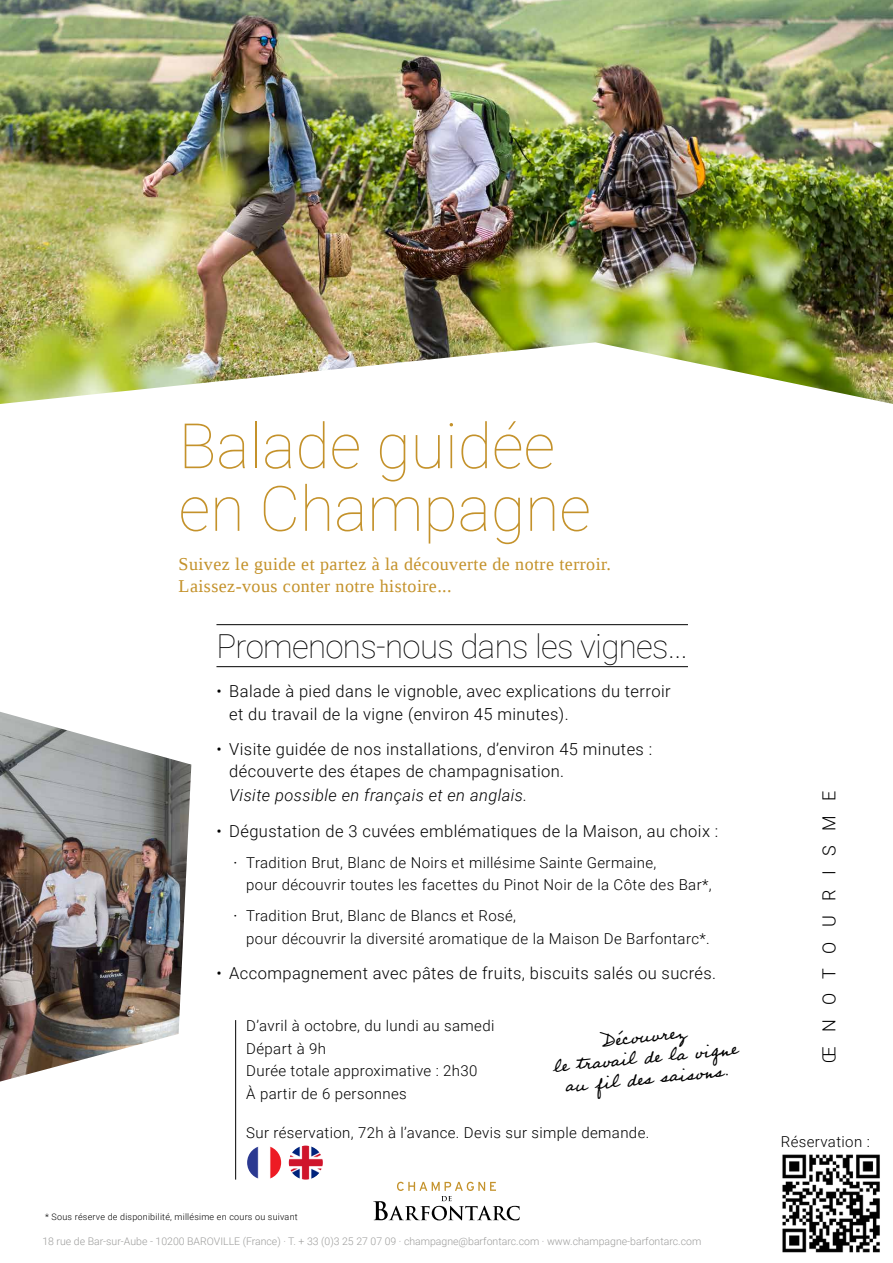
<style>
.page{position:relative;width:893px;height:1263px;background:#fff}
.page>*{position:absolute;margin:0;border:0;box-sizing:border-box;transform-origin:0 0}
.t1{font:100 62.7px/62.7px "Roboto";color:#c4922b}
.t2{font:100 33px "Roboto";letter-spacing:-.02em;color:#000}
.t3{font:22.5px/21px "Professor";color:#000;text-align:center}
.t4{font:18px/21.6px "Liberation Serif";letter-spacing:.025em;color:#c4922b}
.t5{font:300 18px "Roboto";letter-spacing:.8em;color:#000}
.t6{font:300 16.5px/22.5px "Roboto";letter-spacing:.025em;color:#000}
.t7{font:italic 300 16.5px "Roboto";letter-spacing:.025em;color:#000}
.t8{font:300 15px/22.5px "Roboto";letter-spacing:.025em;color:#000}
.t9{font:300 10.5px "Roboto";color:#9d9d9c}
.t10{font:300 9px "Roboto";letter-spacing:.025em;color:#000}
.s1{font-weight:400}
</style>
<div class="page">
<svg style="left:373px;top:1182px;width:147px;height:38px"></svg>
<img style="left:0;top:0;width:893px;height:404px">
<img style="left:0;top:712px;width:191px;height:369px">
<hr style="left:216px;top:666px;width:472px;height:1px;background:#000">
<hr style="left:216px;top:624px;width:472px;height:1px;background:#000">
<hr style="left:235px;top:1020px;width:1px;height:159px;background:#000">
<img style="left:289px;top:1145px;width:34px;height:34px;border-radius:17px">
<img style="left:247px;top:1145px;width:34px;height:34px;border-radius:17px">
<img style="left:782px;top:1154px;width:98px;height:99px">
<h1 class="t1" style="left:179px;top:412px;width:414px">Balade guidée en Champagne</h1>
<p class="t4" style="left:179px;top:553px;width:434px">Suivez le guide et partez à la découverte de notre terroir.<br>Laissez-vous conter notre histoire...</p>
<h2 class="t2" style="left:216px;top:623px;width:473px">Promenons-nous dans les vignes...</h2>
<p class="t6" style="left:229px;top:679px;width:443px;text-indent:-13px">• Balade à pied dans le vignoble, avec explications du terroir et du travail de la vigne (environ 45 minutes).</p>
<p class="t6" style="left:229px;top:737px;width:425px;text-indent:-13px">• Visite guidée de nos installations, d’environ 45 minutes : découverte des étapes de champagnisation.</p>
<p class="t7" style="left:229px;top:784px;width:300px">Visite possible en français et en anglais.</p>
<p class="t6" style="left:216px;top:819px;width:503px">• Dégustation de 3 cuvées emblématiques de la Maison, au choix :</p>
<p class="t8" style="left:246px;top:850px;width:467px;text-indent:-13px"><span class="s1">·</span> Tradition Brut, Blanc de Noirs et millésime Sainte Germaine,<br>pour découvrir toutes les facettes du Pinot Noir de la Côte des Bar*,</p>
<p class="t8" style="left:246px;top:904px;width:465px;text-indent:-13px"><span class="s1">·</span> Tradition Brut, Blanc de Blancs et Rosé,<br>pour découvrir la diversité aromatique de la Maison De Barfontarc*.</p>
<p class="t6" style="left:216px;top:961px;width:501px">• Accompagnement avec pâtes de fruits, biscuits salés ou sucrés.</p>
<p class="t8" style="left:246px;top:1014px;width:250px">D’avril à octobre, du lundi au samedi<br>Départ à 9h<br>Durée totale approximative : 2h30<br>À partir de 6 personnes</p>
<p class="t8" style="left:246px;top:1121px;width:405px">Sur réservation, 72h à l’avance. Devis sur simple demande.</p>
<h3 class="t3" style="left:550px;top:1033px;width:186px;rotate:-6deg">Décou vrez<br>le trava il de la vi gne au fi l des saison s.</h3>
<p class="t10" style="left:45px;top:1211px;width:254px">* Sous réserve de disponibilité, millésime en cours ou suivant</p>
<p class="t9" style="left:42px;top:1233px;width:660px">18 rue de Bar-sur-Aube - 10200 BAROVILLE (France) · T. + 33 (0)3 25 27 07 09 · champagne@barfontarc.com · www.champagne-barfontarc.com</p>
<p class="t5" style="left:817px;top:1063px;width:274px;rotate:-90deg">ŒNOTOURISME</p>
<p class="t8" style="left:781px;top:1130px;width:91px">Réservation :</p>
</div>
